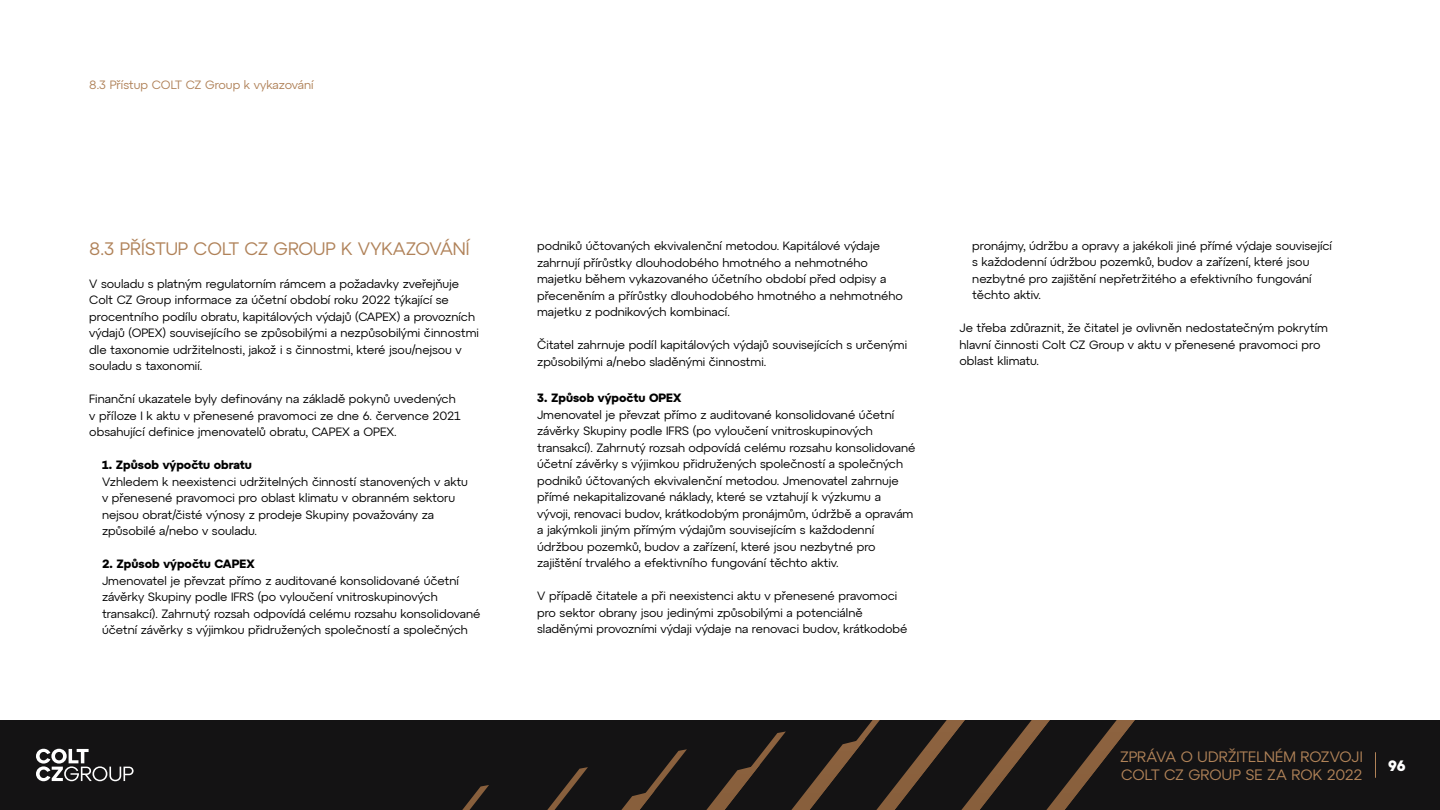
<style>
.page{position:relative;width:1440px;height:810px;background:#fff}
.page>*{position:absolute;margin:0;border:0;box-sizing:border-box;transform-origin:0 0}
.t1{font:18px "Atyp Colt CZ";color:#b08259}
.t2{font:15px/18px "Atyp Colt CZ";color:#b18358}
.t3{font:700 15px "Atyp Colt CZ";color:#fff}
.t4{font:12px/16.5px "Atyp Colt CZ";color:#000}
.t5{font:700 12px "Atyp Colt CZ";color:#000}
.t6{font:12px "Atyp Colt CZ";color:#b08259}
</style>
<div class="page">
<div style="left:0;top:720px;width:1440px;height:90px;background:#141314"></div>
<svg style="left:462px;top:785px;width:27px;height:25px"></svg>
<svg style="left:547px;top:767px;width:41px;height:43px"></svg>
<svg style="left:621px;top:749px;width:66px;height:61px"></svg>
<svg style="left:706px;top:720px;width:429px;height:90px"></svg>
<svg style="left:1375px;top:752px;width:1px;height:26px"></svg>
<svg style="left:36px;top:749px;width:98px;height:32px"></svg>
<p class="t6" style="left:89px;top:76px;width:226px">8.3 Přístup COLT CZ Group k vykazování</p>
<h1 class="t1" style="left:89px;top:235px;width:382px">8.3 PŘÍSTUP COLT CZ GROUP K VYKAZOVÁNÍ</h1>
<p class="t4" style="left:89px;top:274px;width:391px">V souladu s platným regulatorním rámcem a požadavky zveřejňuje Colt CZ Group informace za účetní období roku 2022 týkající se procentního podílu obratu, kapitálových výdajů (CAPEX) a provozních výdajů (OPEX) souvisejícího se způsobilými a nezpůsobilými činnostmi dle taxonomie udržitelnosti, jakož i s činnostmi, které jsou/nejsou v souladu s taxonomií.</p>
<p class="t4" style="left:89px;top:390px;width:373px">Finanční ukazatele byly definovány na základě pokynů uvedených v příloze I k aktu v přenesené pravomoci ze dne 6. července 2021 obsahující definice jmenovatelů obratu, CAPEX a OPEX.</p>
<p class="t5" style="left:102px;top:455px;width:151px">1. Způsob výpočtu obratu</p>
<p class="t4" style="left:102px;top:472px;width:367px">Vzhledem k neexistenci udržitelných činností stanovených v aktu v přenesené pravomoci pro oblast klimatu v obranném sektoru nejsou obrat/čisté výnosy z prodeje Skupiny považovány za způsobilé a/nebo v souladu.</p>
<p class="t5" style="left:102px;top:554px;width:154px">2. Způsob výpočtu CAPEX</p>
<p class="t4" style="left:102px;top:571px;width:380px">Jmenovatel je převzat přímo z auditované konsolidované účetní závěrky Skupiny podle IFRS (po vyloučení vnitroskupinových transakcí). Zahrnutý rozsah odpovídá celému rozsahu konsolidované účetní závěrky s výjimkou přidružených společností a společných</p>
<p class="t4" style="left:537px;top:237px;width:367px">podniků účtovaných ekvivalenční metodou. Kapitálové výdaje zahrnují přírůstky dlouhodobého hmotného a nehmotného majetku během vykazovaného účetního období před odpisy a přeceněním a přírůstky dlouhodobého hmotného a nehmotného majetku z podnikových kombinací.</p>
<p class="t4" style="left:537px;top:336px;width:372px">Čitatel zahrnuje podíl kapitálových výdajů souvisejících s určenými způsobilými a/nebo sladěnými činnostmi.</p>
<p class="t5" style="left:537px;top:389px;width:146px">3. Způsob výpočtu OPEX</p>
<p class="t4" style="left:537px;top:406px;width:380px">Jmenovatel je převzat přímo z auditované konsolidované účetní závěrky Skupiny podle IFRS (po vyloučení vnitroskupinových transakcí). Zahrnutý rozsah odpovídá celému rozsahu konsolidované účetní závěrky s výjimkou přidružených společností a společných podniků účtovaných ekvivalenční metodou. Jmenovatel zahrnuje přímé nekapitalizované náklady, které se vztahují k výzkumu a vývoji, renovaci budov, krátkodobým pronájmům, údržbě a opravám a jakýmkoli jiným přímým výdajům souvisejícím s každodenní údržbou pozemků, budov a zařízení, které jsou nezbytné pro zajištění trvalého a efektivního fungování těchto aktiv.</p>
<p class="t4" style="left:537px;top:587px;width:372px">V případě čitatele a při neexistenci aktu v přenesené pravomoci pro sektor obrany jsou jedinými způsobilými a potenciálně sladěnými provozními výdaji výdaje na renovaci budov, krátkodobé</p>
<p class="t4" style="left:972px;top:236px;width:361px">pronájmy, údržbu a opravy a jakékoli jiné přímé výdaje související s každodenní údržbou pozemků, budov a zařízení, které jsou nezbytné pro zajištění nepřetržitého a efektivního fungování těchto aktiv.</p>
<p class="t4" style="left:960px;top:319px;width:370px">Je třeba zdůraznit, že čitatel je ovlivněn nedostatečným pokrytím hlavní činnosti Colt CZ Group v aktu v přenesené pravomoci pro oblast klimatu.</p>
<p class="t2" style="left:1120px;top:747px;width:244px">ZPRÁVA O UDRŽITELNÉM ROZVOJI<br>COLT CZ GROUP SE ZA ROK 2022</p>
<p class="t3" style="left:1388px;top:754px;width:19px">96</p>
</div>
